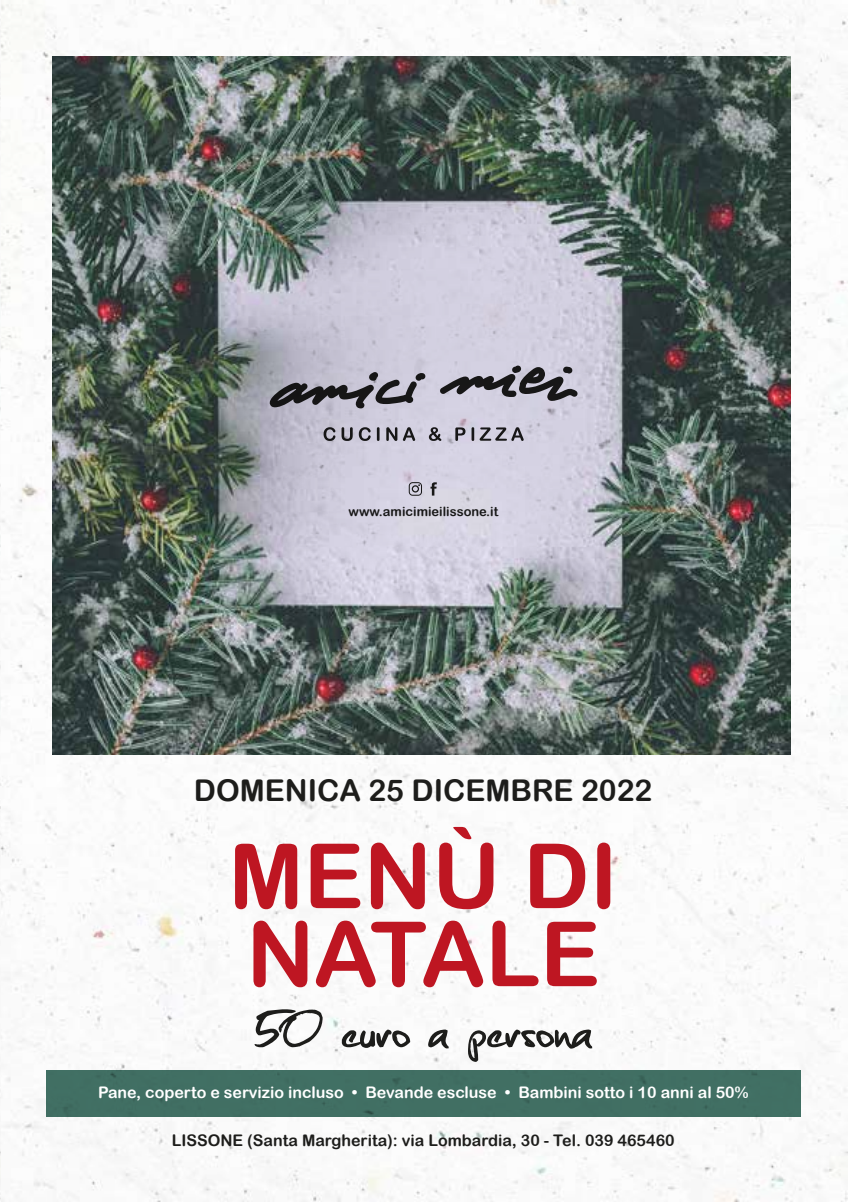
<style>
.page{position:relative;width:848px;height:1202px;background:#fff}
.page>*{position:absolute;margin:0;border:0;box-sizing:border-box;transform-origin:0 0}
.t1{font:90px/78px "Arial Rounded MT Bold";color:#be1622}
.t2{font:70px "Christopherhand";color:#1d1d1b}
.t3{font:30px "Arial Rounded MT Bold";color:#1d1d1b}
.t4{font:16px "Arial Rounded MT Bold";color:#fff}
.t5{font:16px "Arial Rounded MT Bold";color:#1d1d1b}
.t6{font:12.8px "Arial Rounded MT Bold";color:#1d1d1b}
</style>
<div class="page">
<img style="left:0;top:0;width:847px;height:1202px">
<img style="left:53px;top:56px;width:737px;height:698px">
<svg style="left:323px;top:427px;width:12px;height:14px"></svg>
<svg style="left:341px;top:427px;width:12px;height:14px"></svg>
<svg style="left:359px;top:427px;width:11px;height:14px"></svg>
<svg style="left:377px;top:427px;width:2px;height:14px"></svg>
<svg style="left:386px;top:427px;width:11px;height:14px"></svg>
<svg style="left:403px;top:427px;width:12px;height:14px"></svg>
<svg style="left:429px;top:427px;width:12px;height:14px"></svg>
<svg style="left:455px;top:427px;width:10px;height:14px"></svg>
<svg style="left:471px;top:427px;width:52px;height:14px"></svg>
<svg style="left:270px;top:366px;width:307px;height:42px;background:#9795a1"></svg>
<div style="left:46px;top:1070px;width:754px;height:47px;background:#437266"></div>
<svg style="left:409px;top:482px;width:13px;height:14px"></svg>
<svg style="left:430px;top:482px;width:7px;height:14px"></svg>
<p class="t6" style="left:348px;top:504px;width:151px">www.amicimieilissone.it</p>
<h3 class="t3" style="left:194px;top:772px;width:460px">DOMENICA 25 DICEMBRE 2022</h3>
<h1 class="t1" style="left:228px;top:836px;width:391px">MENÙ DI<br>NATALE</h1>
<h2 class="t2" style="left:254px;top:1000px;width:339px">50 euro a persona</h2>
<p class="t4" style="left:98px;top:1083px;width:652px">Pane, coperto e servizio incluso • Bevande escluse • Bambini sotto i 10 anni al 50%</p>
<p class="t5" style="left:172px;top:1131px;width:504px">LISSONE (Santa Margherita): via Lombardia, 30 - Tel. 039 465460</p>
</div>
